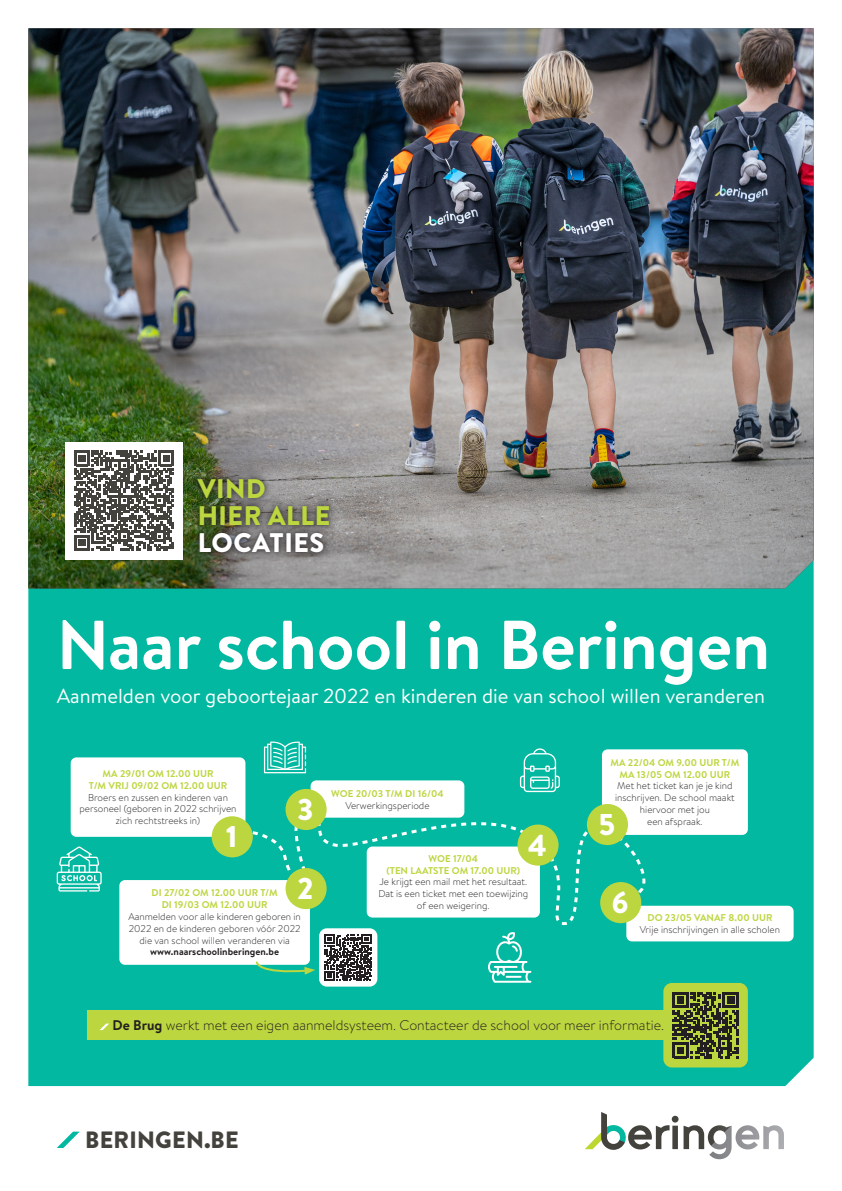
<style>
.page{position:relative;width:842px;height:1191px;background:#fff}
.page>*{position:absolute;margin:0;border:0;box-sizing:border-box;transform-origin:0 0}
.t1{font:700 69px "Brandon Text";color:#fff}
.t2{font:900 30px "Brandon Text";color:#fff}
.t3{font:900 26.9px/26.9px "Brandon Text";letter-spacing:.02em;color:#bcd640}
.t4{font:900 23.6px "Brandon Text";letter-spacing:.01em;color:#43423d}
.t5{font:20.3px "Brandon Text";color:#fff}
.t6{font:300 14px "Brandon Text";color:#231f20}
.t7{font:300 9.8px/11.8px "Brandon Text";color:#231f20;text-align:center}
.t8{font:700 9.8px/11.8px "Brandon Text";color:#bcd640;text-align:center}
.s1{color:#fff}
.s2{font-weight:700}
</style>
<div class="page">
<div style="left:28px;top:588px;width:786px;height:498px;background:#03b8a0"></div>
<img style="left:28px;top:28px;width:786px;height:560px">
<div style="left:663px;top:983px;width:85px;height:84px;background:#bcd640;border-radius:9px"></div>
<svg style="left:672px;top:992px;width:67px;height:66px"></svg>
<svg style="left:585px;top:1112px;width:199px;height:42px"></svg>
<svg style="left:57px;top:1131px;width:23px;height:17px"></svg>
<div style="left:88px;top:1010px;width:576px;height:29px;background:#bcd640"></div>
<svg style="left:100px;top:1023px;width:9px;height:7px"></svg>
<div style="left:464px;top:806px;width:194px;height:99px;background:#03b8a0"></div>
<svg style="left:222px;top:809px;width:416px;height:117px"></svg>
<div style="left:71px;top:757px;width:174px;height:80px;background:#fff;border-radius:6px"></div>
<div style="left:119px;top:880px;width:191px;height:84px;background:#fff;border-radius:6px"></div>
<div style="left:311px;top:780px;width:153px;height:37px;background:#fff;border-radius:6px"></div>
<div style="left:367px;top:846px;width:173px;height:71px;background:#fff;border-radius:6px"></div>
<div style="left:602px;top:749px;width:146px;height:86px;background:#fff;border-radius:6px"></div>
<div style="left:626px;top:905px;width:168px;height:36px;background:#fff;border-radius:6px"></div>
<div style="left:212px;top:816px;width:41px;height:41px;background:#bcd640;border-radius:50%"></div>
<div style="left:286px;top:868px;width:41px;height:41px;background:#bcd640;border-radius:50%"></div>
<div style="left:286px;top:789px;width:41px;height:41px;background:#bcd640;border-radius:50%"></div>
<div style="left:517px;top:824px;width:42px;height:41px;background:#bcd640;border-radius:50%"></div>
<div style="left:587px;top:804px;width:41px;height:41px;background:#bcd640;border-radius:50%"></div>
<div style="left:600px;top:882px;width:41px;height:41px;background:#bcd640;border-radius:50%"></div>
<svg style="left:264px;top:741px;width:42px;height:32px"></svg>
<svg style="left:57px;top:846px;width:45px;height:45px"></svg>
<div style="left:319px;top:928px;width:58px;height:58px;background:#fff;border-radius:8px"></div>
<svg style="left:325px;top:934px;width:47px;height:47px"></svg>
<svg style="left:255px;top:960px;width:60px;height:14px"></svg>
<svg style="left:487px;top:932px;width:44px;height:50px"></svg>
<svg style="left:520px;top:748px;width:40px;height:44px"></svg>
<div style="left:186px;top:466px;width:155px;height:98px;background:#231f20;opacity:.75"></div>
<div style="left:65px;top:442px;width:118px;height:117px;background:#fff"></div>
<svg style="left:74px;top:450px;width:100px;height:100px"></svg>
<p class="t3" style="left:198px;top:474px;width:134px">VIND<br>HIER ALLE<br><span class="s1">LOCATIES</span></p>
<p class="t1" style="left:57px;top:597px;width:715px">Naar school in Beringen</p>
<p class="t5" style="left:57px;top:682px;width:710px">Aanmelden voor geboortejaar 2022 en kinderen die van school willen veranderen</p>
<p class="t8" style="left:89px;top:767px;width:140px">MA 29/01 OM 12.00 UUR<br>T/M VRIJ 09/02 OM 12.00 UUR</p>
<p class="t7" style="left:80px;top:791px;width:159px">Broers en zussen en kinderen van personeel (geboren in 2022 schrijven zich rechtstreeks in)</p>
<p class="t2" style="left:226px;top:815px;width:13px">1</p>
<p class="t2" style="left:297px;top:788px;width:18px">3</p>
<p class="t2" style="left:297px;top:867px;width:18px">2</p>
<p class="t8" style="left:152px;top:887px;width:128px">DI 27/02 OM 12.00 UUR T/M<br>DI 19/03 OM 12.00 UUR</p>
<p class="t7" style="left:128px;top:910px;width:174px">Aanmelden voor alle kinderen geboren in 2022 en de kinderen geboren vóór 2022 die van school willen veranderen via <span class="s2">www.naarschoolinberingen.be</span></p>
<p class="t8" style="left:331px;top:787px;width:114px">WOE 20/03 T/M DI 16/04</p>
<p class="t7" style="left:345px;top:799px;width:86px">Verwerkingsperiode</p>
<p class="t2" style="left:528px;top:824px;width:21px">4</p>
<p class="t8" style="left:386px;top:852px;width:135px">WOE 17/04<br>(TEN LAATSTE OM 17.00 UUR)</p>
<p class="t7" style="left:378px;top:876px;width:151px">Je krijgt een mail met het resultaat.<br>Dat is een ticket met een toewijzing of een weigering.</p>
<p class="t8" style="left:610px;top:756px;width:130px">MA 22/04 OM 9.00 UUR T/M<br>MA 13/05 OM 12.00 UUR</p>
<p class="t7" style="left:615px;top:779px;width:121px">Met het ticket kan je je kind inschrijven. De school maakt hiervoor met jou<br>een afspraak.</p>
<p class="t2" style="left:598px;top:803px;width:19px">5</p>
<p class="t2" style="left:611px;top:881px;width:19px">6</p>
<p class="t8" style="left:647px;top:911px;width:127px">DO 23/05 VANAF 8.00 UUR</p>
<p class="t7" style="left:640px;top:923px;width:142px">Vrije inschrijvingen in alle scholen</p>
<p class="t6" style="left:113px;top:1015px;width:553px"><span class="s2">De Brug</span> werkt met een eigen aanmeldsysteem. Contacteer de school voor meer informatie.</p>
<p class="t4" style="left:85px;top:1123px;width:155px">BERINGEN.BE</p>
</div>
